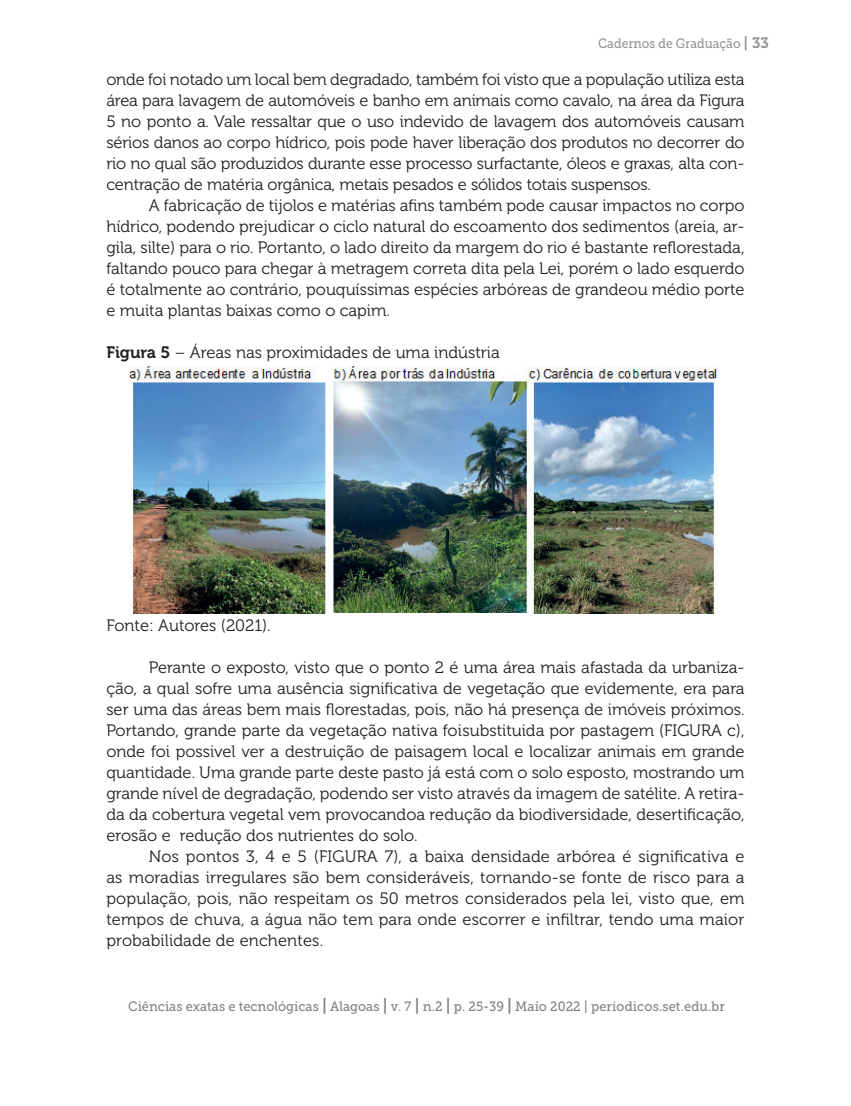
<style>
.page{position:relative;width:851px;height:1106px;background:#fff}
.page>*{position:absolute;margin:0;border:0;box-sizing:border-box;transform-origin:0 0}
.t1{font:16.5px/21px "Museo 300";color:#231f20;text-align:justify}
.t2{font:13.5px "Museo Slab 500";color:#808285;scale:.95 1}
.t3{font:13.5px "Museo Slab 500";color:#939598;scale:.9 1}
.s1{font-family:"Museo 700";font-size:15px}
.s2{font-family:"Museo 700"}
.s3{color:#10161d}
.s4{font-family:"Museo 700";font-size:16.5px}
</style>
<div class="page">
<img style="left:129px;top:367px;width:588px;height:246px">
<p class="t3" style="left:598px;top:36px;width:191px">Cadernos de Graduação <span class="s1">| 33</span></p>
<p class="t1" style="left:106px;top:69px;width:639px">onde foi notado um local bem degradado, também foi visto que a população utiliza esta área para lavagem de automóveis e banho em animais como cavalo, na área da Figura 5 no ponto a. Vale ressaltar que o uso indevido de lavagem dos automóveis causam sérios danos ao corpo hídrico, pois pode haver liberação dos produtos no decorrer do rio no qual são produzidos durante esse processo surfactante, óleos e graxas, alta con&shy;centração de matéria orgânica, metais pesados e sólidos totais suspensos.</p>
<p class="t1" style="left:106px;top:195px;width:639px;text-indent:43px">A fabricação de tijolos e matérias afins também pode causar impactos no corpo hídrico, podendo prejudicar o ciclo natural do escoamento dos sedimentos (areia, ar&shy;gila, silte) para o rio. Portanto, o lado direito da margem do rio é bastante reflorestada, faltando pouco para chegar à metragem correta dita pela Lei, porém o lado esquerdo é totalmente ao contrário, pouquíssimas espécies arbóreas de grande ou médio porte e muita plantas baixas como o capim.</p>
<p class="t1" style="left:106px;top:342px;width:395px"><span class="s2">Figura 5</span> – Áreas nas proximidades de uma indústria</p>
<p class="t1" style="left:106px;top:615px;width:166px">Fonte: Autores (2021).</p>
<p class="t1" style="left:106px;top:657px;width:639px;text-indent:43px">Perante o exposto, visto que o ponto 2 é uma área mais afastada da urbaniza&shy;ção, a qual sofre uma ausência significativa de vegetação que evidemente, era para ser uma das áreas bem mais florestadas, pois, não há presença de imóveis próximos.<br>Portando, grande parte da vegetação nativa foi substituida por pastagem (FIGURA c), onde foi possivel ver a destruição de paisagem local e localizar animais em grande quantidade. Uma grande parte deste pasto já está com o solo esposto, mostrando um grande nível de degradação, podendo ser visto através da imagem de satélite<span class="s3">.</span> A retira&shy;da da cobertura vegetal vem provocando a redução da biodiversidade, desertificação, erosão e redução dos nutrientes do solo.</p>
<p class="t1" style="left:106px;top:846px;width:639px;text-indent:43px">Nos pontos 3, 4 e 5 (FIGURA 7), a baixa densidade arbórea é significativa e as moradias irregulares são bem consideráveis, tornando-se fonte de risco para a população, pois, não respeitam os 50 metros considerados pela lei, visto que, em tempos de chuva, a água não tem para onde escorrer e infiltrar, tendo uma maior probabilidade de enchentes.</p>
<p class="t2" style="left:128px;top:999px;width:629px">Ciências exatas e tecnológicas <span class="s4">|</span> Alagoas <span class="s4">|</span> v. 7 <span class="s4">|</span> n.2 <span class="s4">|</span> p. 25-39 <span class="s4">|</span> Maio 2022 | periodicos.set.edu.br</p>
</div>
